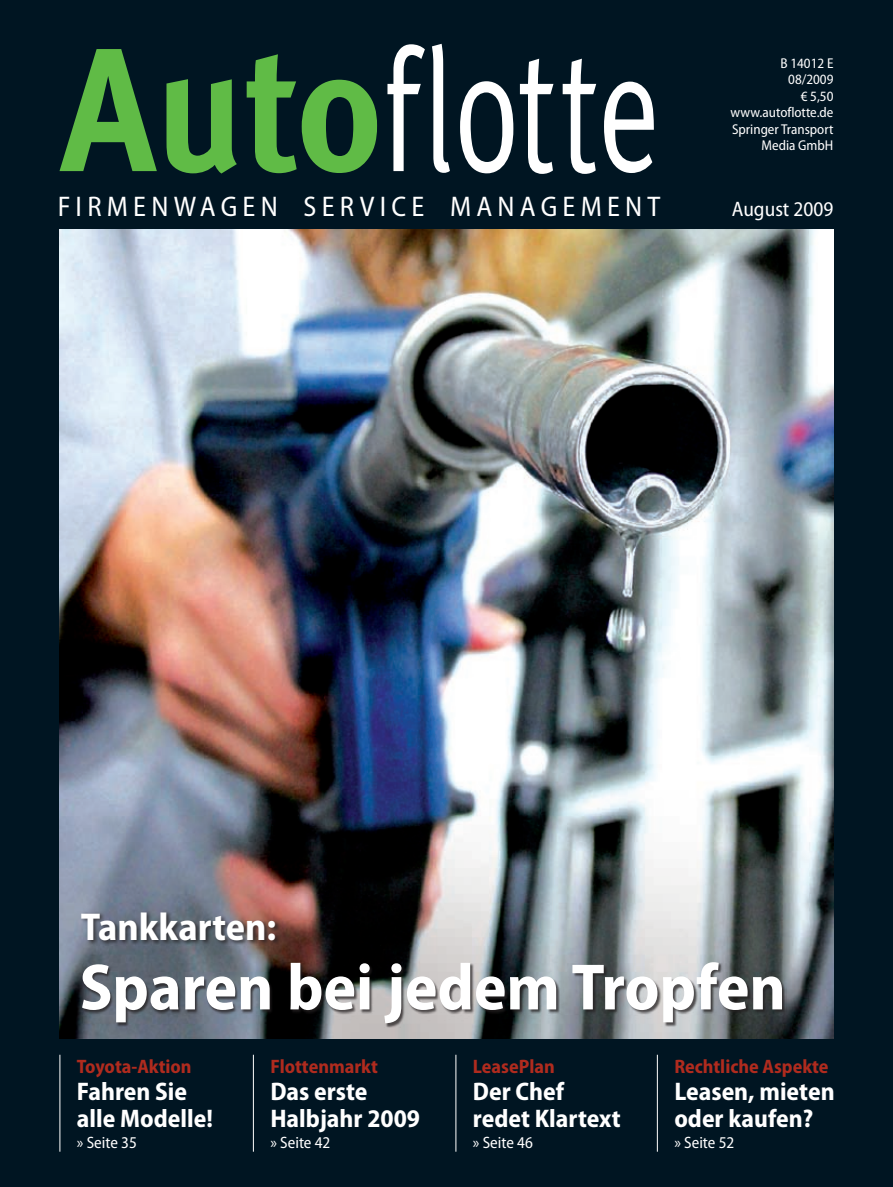
<style>
.page{position:relative;width:893px;height:1187px;background:#fff}
.page>*{position:absolute;margin:0;border:0;box-sizing:border-box;transform-origin:0 0}
.t1{font:700 semi-condensed 66px "Myriad Pro";color:#fff}
.t2{font:700 semi-condensed 39px "Myriad Pro";color:#fff}
.t3{font:semi-condensed 28.5px "Myriad Pro";letter-spacing:.185em;color:#fff}
.t4{font:700 semi-condensed 25.5px/27px "Myriad Pro";color:#fff}
.t5{font:semi-condensed 21px "Myriad Pro";color:#fff}
.t6{font:700 semi-condensed 19.5px "Myriad Pro";color:#b02b1e}
.t7{font:semi-condensed 16.5px "Myriad Pro";color:#fff}
.t8{font:semi-condensed 14.25px/16.5px "Myriad Pro";color:#fff;text-align:right}
</style>
<div class="page">
<div style="left:0;top:0;width:893px;height:1186px;background:#001522"></div>
<img style="left:60px;top:230px;width:773px;height:807px">
<svg style="left:60px;top:49px;width:97px;height:122px"></svg>
<svg style="left:166px;top:79px;width:71px;height:94px"></svg>
<svg style="left:247px;top:54px;width:130px;height:119px"></svg>
<svg style="left:387px;top:44px;width:38px;height:127px"></svg>
<svg style="left:432px;top:44px;width:18px;height:129px"></svg>
<svg style="left:460px;top:81px;width:53px;height:92px"></svg>
<svg style="left:520px;top:59px;width:33px;height:115px"></svg>
<svg style="left:563px;top:59px;width:33px;height:115px"></svg>
<svg style="left:604px;top:82px;width:50px;height:91px"></svg>
<div style="left:79px;top:909px;width:202px;height:37px;background:#231f20;opacity:.75"></div>
<div style="left:82px;top:961px;width:704px;height:67px;background:#231f20;opacity:.75"></div>
<hr style="left:657px;top:1054px;width:1px;height:97px;background:#fff">
<hr style="left:253px;top:1054px;width:1px;height:97px;background:#fff">
<hr style="left:455px;top:1054px;width:1px;height:97px;background:#fff">
<hr style="left:60px;top:1054px;width:1px;height:97px;background:#fff">
<p class="t8" style="left:730px;top:55px;width:104px">B 14012 E<br>08/2009<br>€ 5,50 www.autoflotte.de<br>Springer Transport<br>Media GmbH</p>
<p class="t3" style="left:58px;top:191px;width:441px">FIRMENWAGEN SERVICE Managemen</p>
<p class="t3" style="left:648px;top:191px;width:14px">t</p>
<p class="t5" style="left:732px;top:197px;width:103px">August 2009</p>
<h2 class="t2" style="left:81px;top:904px;width:197px">Tankkarten:</h2>
<h1 class="t1" style="left:80px;top:950px;width:707px">Sparen bei jedem Tropfen</h1>
<p class="t6" style="left:674px;top:1055px;width:156px">Rechtliche Aspekte</p>
<p class="t4" style="left:674px;top:1077px;width:162px">Leasen, mieten oder kaufen?</p>
<p class="t7" style="left:674px;top:1133px;width:62px">» Seite 52</p>
<p class="t6" style="left:77px;top:1055px;width:116px">Toyota-Aktion</p>
<p class="t4" style="left:77px;top:1077px;width:138px">Fahren Sie alle Modelle!</p>
<p class="t7" style="left:77px;top:1133px;width:62px">» Seite 35</p>
<p class="t6" style="left:270px;top:1055px;width:109px">Flottenmarkt</p>
<p class="t4" style="left:270px;top:1077px;width:151px">Das erste<br>Halbjahr 2009</p>
<p class="t7" style="left:270px;top:1133px;width:62px">» Seite 42</p>
<p class="t6" style="left:473px;top:1055px;width:83px">LeasePlan</p>
<p class="t4" style="left:473px;top:1077px;width:149px">Der Chef redet Klartext</p>
<p class="t7" style="left:473px;top:1133px;width:62px">» Seite 46</p>
</div>
